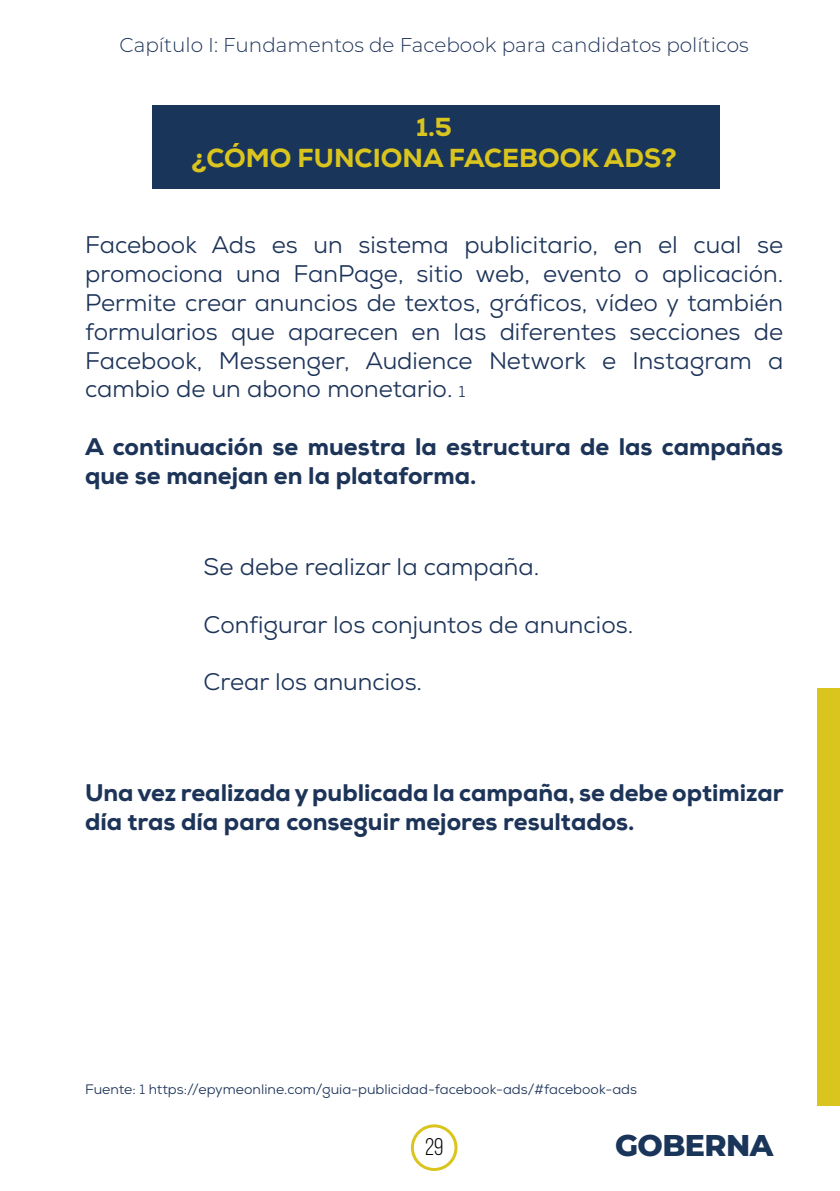
<style>
.page{position:relative;width:840px;height:1191px;background:#fff}
.page>*{position:absolute;margin:0;border:0;box-sizing:border-box;transform-origin:0 0}
.t1{font:800 30px "Montserrat";letter-spacing:-.02em;color:#1a355a}
.t2{font:800 26px/31.2px "Nexa";color:#dac41e;text-align:center}
.t3{font:24px/28.8px "Nexa";color:#1d3459;text-align:justify}
.t4{font:800 24px/28.8px "Nexa";color:#1d3459}
.t5{font:24px "Bebas Neue";color:#000}
.t6{font:300 20px "Montserrat";color:#1d3459}
.t7{font:13.8px "Nexa";color:#1d3459}
.s1{font-size:16px}
</style>
<div class="page">
<div style="left:816px;top:688px;width:23px;height:418px;background:#dac41e"></div>
<div style="left:410px;top:1124px;width:47px;height:47px;border:3px solid #dac41e;border-radius:50%"></div>
<div style="left:153px;top:105px;width:566px;height:84px;background:#1a355a"></div>
<p class="t6" style="left:119px;top:31px;width:630px">Capítulo I: Fundamentos de Facebook para candidatos políticos</p>
<p class="t2" style="left:191px;top:111px;width:486px">1.5<br>¿CÓMO FUNCIONA FACEBOOK ADS?</p>
<p class="t3" style="left:85px;top:231px;width:699px">Facebook Ads es un sistema publicitario, en el cual se promociona una FanPage, sitio web, evento o aplicación.<br>Permite crear anuncios de textos, gráficos, vídeo y también formularios que aparecen en las diferentes secciones de Facebook, Messenger, Audience Network e Instagram a cambio de un abono monetario. <span class="s1">1</span></p>
<p class="t4" style="left:85px;top:432px;width:699px">A continuación se muestra la estructura de las campañas que se manejan en la plataforma.</p>
<p class="t3" style="left:203px;top:552px;width:337px">Se debe realizar la campaña.</p>
<p class="t3" style="left:203px;top:610px;width:431px">Configurar los conjuntos de anuncios.</p>
<p class="t3" style="left:203px;top:668px;width:220px">Crear los anuncios.</p>
<p class="t4" style="left:85px;top:778px;width:699px">Una vez realizada y publicada la campaña, se debe optimizar día tras día para conseguir mejores resultados.</p>
<p class="t7" style="left:85px;top:1080px;width:553px">Fuente: 1 https://epymeonline.com/guia-publicidad-facebook-ads/#facebook-ads</p>
<p class="t5" style="left:425px;top:1134px;width:20px">29</p>
<p class="t1" style="left:614px;top:1123px;width:160px">GOBERNA</p>
</div>
